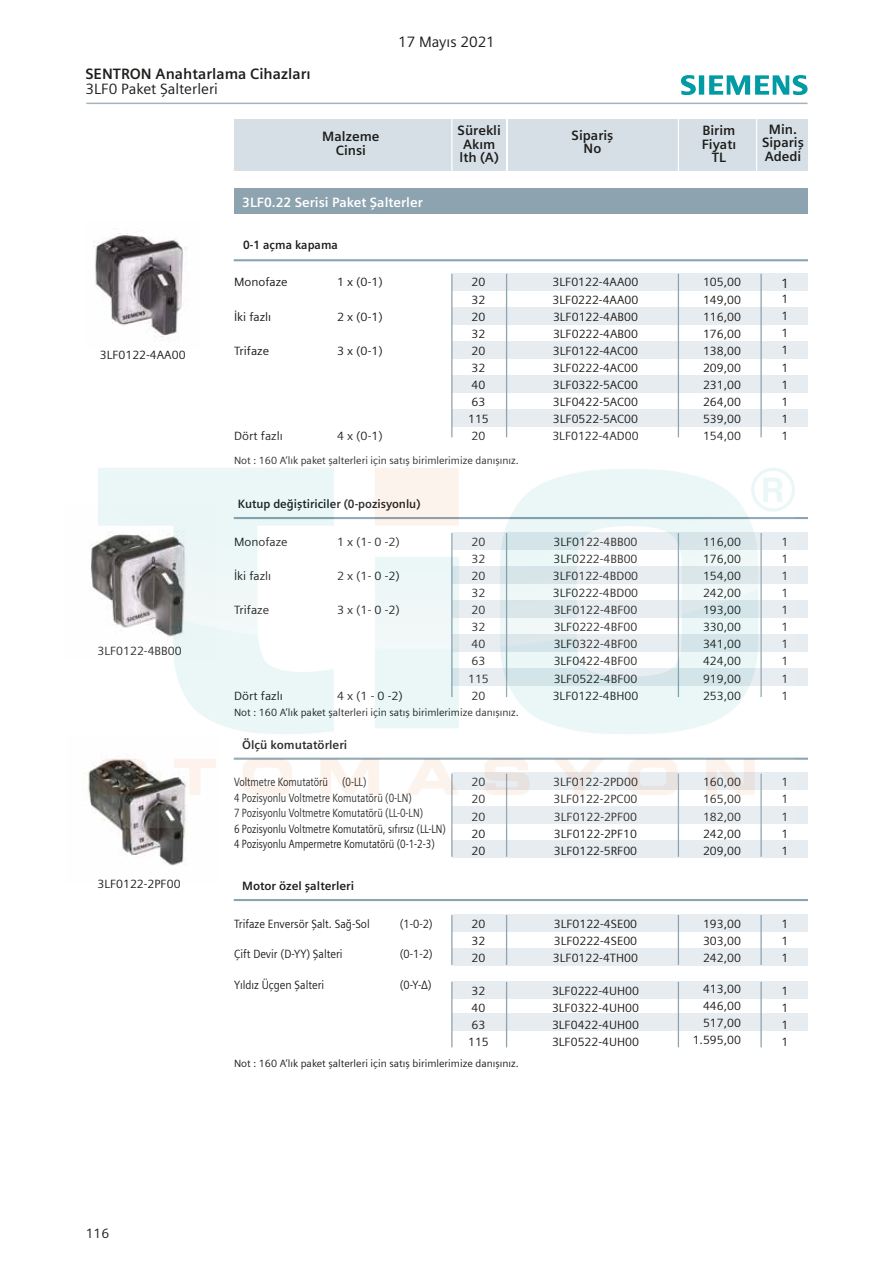
<style>
.page{position:relative;width:893px;height:1263px;background:#fff}
.page>*{position:absolute;margin:0;border:0;box-sizing:border-box;transform-origin:0 0}
.t1{font:15px "Siemens Sans";color:#1d1d1b}
.t2{font:700 15px "Siemens Sans";color:#1d1d1b}
.t3{font:700 13.5px/13.5px "Siemens Sans";color:#1d1d1b;text-align:center}
.t4{font:700 13.5px "Siemens Sans";color:#fff}
.t5{font:13.5px "Siemens Sans";color:#1d1d1b}
.t6{font:12px/17.1px "Siemens Sans";color:#1d1d1b;text-align:justify}
.t7{font:12px/15.5px "Siemens Sans";color:#1d1d1b;scale:.8 1}
.t8{font:12px "Siemens Sans";color:#1d1d1b;scale:.9 1}
.t9{font:700 12px "Siemens Sans";color:#1d1d1b}
.t10{font:10.5px "Siemens Sans";color:#1d1d1b}
</style>
<div class="page">
<hr style="left:86px;top:103px;width:722px;height:1px;background:#a5b3bb">
<div style="left:452px;top:1013px;width:355px;height:17px;background:#e7ecf0"></div>
<div style="left:452px;top:981px;width:355px;height:17px;background:#e7ecf0"></div>
<div style="left:452px;top:949px;width:355px;height:17px;background:#e7ecf0"></div>
<div style="left:452px;top:915px;width:355px;height:17px;background:#e7ecf0"></div>
<div style="left:452px;top:807px;width:355px;height:17px;background:#e7ecf0"></div>
<div style="left:452px;top:841px;width:355px;height:17px;background:#e7ecf0"></div>
<div style="left:452px;top:773px;width:355px;height:17px;background:#e7ecf0"></div>
<div style="left:452px;top:532px;width:355px;height:17px;background:#e7ecf0"></div>
<div style="left:452px;top:566px;width:355px;height:17px;background:#e7ecf0"></div>
<div style="left:452px;top:600px;width:355px;height:17px;background:#e7ecf0"></div>
<div style="left:452px;top:634px;width:355px;height:17px;background:#e7ecf0"></div>
<div style="left:452px;top:668px;width:355px;height:17px;background:#e7ecf0"></div>
<div style="left:452px;top:274px;width:355px;height:17px;background:#e7ecf0"></div>
<div style="left:452px;top:308px;width:355px;height:17px;background:#e7ecf0"></div>
<div style="left:452px;top:342px;width:355px;height:17px;background:#e7ecf0"></div>
<div style="left:452px;top:376px;width:355px;height:17px;background:#e7ecf0"></div>
<div style="left:452px;top:410px;width:355px;height:17px;background:#e7ecf0"></div>
<hr style="left:451px;top:915px;width:1px;height:50px;background:#8da3b0">
<hr style="left:678px;top:915px;width:1px;height:50px;background:#8da3b0">
<hr style="left:760px;top:915px;width:2px;height:50px;background:#8da3b0">
<hr style="left:506px;top:915px;width:1px;height:50px;background:#8da3b0">
<hr style="left:451px;top:982px;width:1px;height:65px;background:#8da3b0">
<hr style="left:678px;top:982px;width:1px;height:65px;background:#8da3b0">
<hr style="left:760px;top:982px;width:2px;height:65px;background:#8da3b0">
<hr style="left:506px;top:982px;width:1px;height:65px;background:#8da3b0">
<img style="left:94px;top:233px;width:94px;height:107px">
<img style="left:84px;top:763px;width:102px;height:103px">
<hr style="left:234px;top:517px;width:574px;height:2px;background:#8da3b0">
<hr style="left:234px;top:758px;width:574px;height:2px;background:#8da3b0">
<hr style="left:234px;top:899px;width:574px;height:2px;background:#8da3b0">
<hr style="left:234px;top:259px;width:574px;height:2px;background:#8da3b0">
<img style="left:89px;top:541px;width:9px;height:51px">
<hr style="left:451px;top:274px;width:1px;height:163px;background:#8da3b0">
<hr style="left:678px;top:274px;width:1px;height:163px;background:#8da3b0">
<hr style="left:760px;top:274px;width:2px;height:163px;background:#8da3b0">
<hr style="left:506px;top:274px;width:1px;height:163px;background:#8da3b0">
<hr style="left:451px;top:774px;width:1px;height:83px;background:#8da3b0">
<hr style="left:678px;top:774px;width:1px;height:83px;background:#8da3b0">
<hr style="left:760px;top:774px;width:2px;height:83px;background:#8da3b0">
<hr style="left:506px;top:774px;width:1px;height:83px;background:#8da3b0">
<div style="left:234px;top:188px;width:574px;height:26px;background:#8da3b0"></div>
<div style="left:234px;top:120px;width:574px;height:51px;background:#d5dfe5"></div>
<hr style="left:451px;top:115px;width:1px;height:65px;background:#fff">
<hr style="left:506px;top:115px;width:1px;height:65px;background:#fff">
<hr style="left:678px;top:115px;width:1px;height:65px;background:#fff">
<hr style="left:756px;top:115px;width:1px;height:65px;background:#fff">
<hr style="left:507px;top:115px;width:1px;height:65px;background:#fff">
<svg style="left:681px;top:75px;width:127px;height:20px"></svg>
<img style="left:98px;top:436px;width:697px;height:391px">
<p class="t2" style="left:85px;top:63px;width:227px">SENTRON Anahtarlama Cihazları</p>
<p class="t1" style="left:85px;top:78px;width:134px">3LF0 Paket Şalterleri</p>
<p class="t1" style="left:398px;top:30px;width:98px">17 Mayıs 2021</p>
<p class="t3" style="left:322px;top:129px;width:59px">Malzeme<br>Cinsi</p>
<p class="t3" style="left:458px;top:123px;width:45px;text-align:left">Sürekli<br>Akım lth (A)</p>
<p class="t3" style="left:572px;top:127px;width:43px">Sipariş<br>No</p>
<p class="t3" style="left:762px;top:121px;width:43px">Min.<br>Sipariş<br>Adedi</p>
<p class="t3" style="left:702px;top:123px;width:36px">Birim<br>Fiyatı<br>TL</p>
<p class="t4" style="left:242px;top:192px;width:182px">3LF0.22 Serisi Paket Şalterler</p>
<p class="t6" style="left:100px;top:346px;width:87px">3LF0122-4AA00</p>
<p class="t6" style="left:98px;top:642px;width:86px">3LF0122-4BB00</p>
<p class="t6" style="left:98px;top:875px;width:85px">3LF0122-2PF00</p>
<p class="t9" style="left:243px;top:235px;width:96px">0-1 açma kapama</p>
<p class="t6" style="left:234px;top:273px;width:55px">Monofaze</p>
<p class="t6" style="left:234px;top:307px;width:39px">İki fazlı</p>
<p class="t6" style="left:234px;top:341px;width:37px">Trifaze</p>
<p class="t6" style="left:234px;top:427px;width:50px">Dört fazlı</p>
<p class="t6" style="left:337px;top:273px;width:47px">1 x (0-1)</p>
<p class="t6" style="left:337px;top:307px;width:47px">2 x (0-1)</p>
<p class="t6" style="left:337px;top:341px;width:47px">3 x (0-1)</p>
<p class="t6" style="left:337px;top:427px;width:47px">4 x (0-1)</p>
<p class="t6" style="left:468px;top:273px;width:22px;text-align:left">20<br>32<br>20<br>32<br>20<br>32<br>40<br>63<br>115<br>20</p>
<p class="t10" style="left:234px;top:452px;width:286px">Not : 160 A’lık paket şalterleri için satış birimlerimize danışınız.</p>
<p class="t9" style="left:238px;top:495px;width:184px">Kutup değiştiriciler (0-pozisyonlu)</p>
<p class="t6" style="left:234px;top:532px;width:55px">Monofaze</p>
<p class="t6" style="left:234px;top:566px;width:39px">İki fazlı</p>
<p class="t6" style="left:234px;top:601px;width:37px">Trifaze</p>
<p class="t6" style="left:337px;top:532px;width:64px">1 x (1- 0 -2)</p>
<p class="t6" style="left:337px;top:566px;width:64px">2 x (1- 0 -2)</p>
<p class="t6" style="left:337px;top:601px;width:64px">3 x (1- 0 -2)</p>
<p class="t6" style="left:468px;top:532px;width:22px;text-align:left">20<br>32<br>20<br>32<br>20<br>32<br>40<br>63<br>115<br>20</p>
<p class="t6" style="left:337px;top:686px;width:67px">4 x (1 - 0 -2)</p>
<p class="t9" style="left:242px;top:736px;width:107px">Ölçü komutatörleri</p>
<p class="t7" style="left:234px;top:774px;width:266px">Voltmetre Komutatörü (0-LL)<br>4 Pozisyonlu Voltmetre Komutatörü (0-LN)<br>7 Pozisyonlu Voltmetre Komutatörü (LL-0-LN)<br>6 Pozisyonlu Voltmetre Komutatörü, sıfırsız (LL-LN)<br>4 Pozisyonlu Ampermetre Komutatörü (0-1-2-3)</p>
<p class="t6" style="left:234px;top:686px;width:50px">Dört fazlı</p>
<p class="t10" style="left:234px;top:705px;width:286px">Not : 160 A’lık paket şalterleri için satış birimlerimize danışınız.</p>
<p class="t6" style="left:472px;top:773px;width:15px">20<br>20<br>20<br>20<br>20</p>
<p class="t9" style="left:242px;top:877px;width:113px">Motor özel şalterleri</p>
<p class="t8" style="left:234px;top:914px;width:152px">Trifaze Enversör Şalt. Sağ-Sol</p>
<p class="t8" style="left:234px;top:945px;width:122px">Çift Devir (D-YY) Şalteri</p>
<p class="t8" style="left:234px;top:976px;width:102px">Yıldız Üçgen Şalteri</p>
<p class="t8" style="left:400px;top:914px;width:38px">(1-0-2)</p>
<p class="t8" style="left:400px;top:945px;width:38px">(0-1-2)</p>
<p class="t8" style="left:400px;top:976px;width:37px">(0-Y-∆)</p>
<p class="t6" style="left:472px;top:914px;width:15px">20<br>32<br>20</p>
<p class="t6" style="left:468px;top:981px;width:22px;text-align:left">32<br>40<br>63<br>115</p>
<p class="t10" style="left:234px;top:1056px;width:286px">Not : 160 A’lık paket şalterleri için satış birimlerimize danışınız.</p>
<p class="t6" style="left:552px;top:273px;width:88px">3LF0122-4AA00<br>3LF0222-4AA00<br>3LF0122-4AB00<br>3LF0222-4AB00<br>3LF0122-4AC00<br>3LF0222-4AC00<br>3LF0322-5AC00<br>3LF0422-5AC00<br>3LF0522-5AC00<br>3LF0122-4AD00</p>
<p class="t6" style="left:553px;top:532px;width:87px">3LF0122-4BB00<br>3LF0222-4BB00<br>3LF0122-4BD00<br>3LF0222-4BD00<br>3LF0122-4BF00<br>3LF0222-4BF00<br>3LF0322-4BF00<br>3LF0422-4BF00<br>3LF0522-4BF00<br>3LF0122-4BH00</p>
<p class="t6" style="left:553px;top:773px;width:86px">3LF0122-2PD00<br>3LF0122-2PC00<br>3LF0122-2PF00<br>3LF0122-2PF10<br>3LF0122-5RF00</p>
<p class="t6" style="left:553px;top:914px;width:87px">3LF0122-4SE00<br>3LF0222-4SE00<br>3LF0122-4TH00</p>
<p class="t6" style="left:552px;top:981px;width:88px">3LF0222-4UH00<br>3LF0322-4UH00<br>3LF0422-4UH00<br>3LF0522-4UH00</p>
<p class="t6" style="left:703px;top:273px;width:40px">105,00<br>149,00<br>116,00<br>176,00<br>138,00<br>209,00<br>231,00<br>264,00<br>539,00<br>154,00</p>
<p class="t5" style="left:781px;top:273px;width:9px">1</p>
<p class="t6" style="left:782px;top:290px;width:8px">1<br>1<br>1<br>1<br>1<br>1<br>1<br>1<br>1</p>
<p class="t6" style="left:703px;top:532px;width:40px">116,00<br>176,00<br>154,00<br>242,00<br>193,00<br>330,00<br>341,00<br>424,00<br>919,00<br>253,00</p>
<p class="t6" style="left:782px;top:532px;width:8px">1<br>1<br>1<br>1<br>1<br>1<br>1<br>1<br>1<br>1</p>
<p class="t6" style="left:703px;top:773px;width:40px">160,00<br>165,00<br>182,00<br>242,00<br>209,00</p>
<p class="t6" style="left:782px;top:773px;width:8px">1<br>1<br>1<br>1<br>1</p>
<p class="t6" style="left:703px;top:914px;width:40px">193,00<br>303,00<br>242,00</p>
<p class="t6" style="left:782px;top:914px;width:8px">1<br>1<br>1</p>
<p class="t6" style="left:693px;top:979px;width:50px;text-align:right">413,00<br>446,00<br>517,00<br>1.595,00</p>
<p class="t6" style="left:782px;top:981px;width:8px">1<br>1<br>1<br>1</p>
<p class="t5" style="left:86px;top:1223px;width:25px">116</p>
</div>
